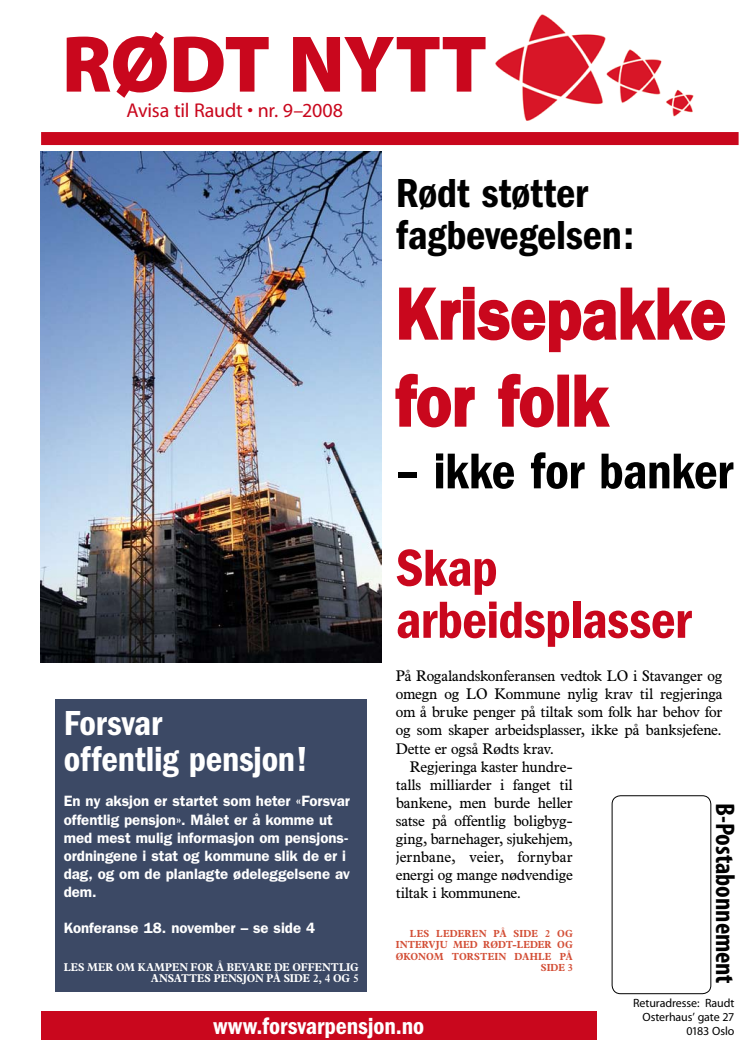
<style>
.page{position:relative;width:740px;height:1049px;background:#fff}
.page>*{position:absolute;margin:0;border:0;box-sizing:border-box;transform-origin:0 0}
.t1{font:900 81px "Myriad Pro";letter-spacing:-.01em;color:#c9071d}
.t2{font:600 73px/87px "Franklin Gothic";color:#c9071d;scale:.9 1}
.t3{font:600 condensed 54px/52px "Franklin Gothic";letter-spacing:-.01em;color:#c9071d}
.t4{font:600 condensed 52px "Franklin Gothic";letter-spacing:-.015em;color:#000}
.t5{font:600 condensed 42px/42px "Franklin Gothic";letter-spacing:-.005em;color:#000}
.t6{font:600 condensed 36px/36px "Franklin Gothic";letter-spacing:-.005em;color:#fff}
.t7{font:700 condensed 27px "Myriad Pro";letter-spacing:-.005em;color:#000}
.t8{font:600 condensed 24px "Franklin Gothic";color:#fff}
.t9{font:20px "Myriad";letter-spacing:-.01em;color:#c9071d}
.t10{font:15px "News Plantin";letter-spacing:-.005em;color:#000}
.t11{font:600 15px/18.1px "Franklin Gothic";color:#fff}
.t12{font:12px/14px "Myriad Pro";letter-spacing:-.01em;color:#000;text-align:right}
.t13{font:700 11px/11.4px "News Plantin";letter-spacing:.005em;color:#fff;text-align:right}
.t14{font:700 10px/11.4px "News Plantin";letter-spacing:.02em;color:#d34f37;text-align:right}
</style>
<div class="page">
<div style="left:612px;top:795px;width:99px;height:199px;border:1px solid #000;border-radius:9px"></div>
<div style="left:247px;top:107px;width:6px;height:7px;border:2px solid #fff;border-radius:50%"></div>
<svg style="left:257px;top:145px;width:87px;height:1px"></svg>
<img style="left:495px;top:15px;width:199px;height:106px">
<div style="left:41px;top:132px;width:697px;height:13px;background:#c9071d"></div>
<div style="left:41px;top:1011px;width:556px;height:28px;background:#c9071d"></div>
<div style="left:55px;top:699px;width:312px;height:292px;background:#3c4965"></div>
<img style="left:41px;top:151px;width:340px;height:511px">
<svg style="left:399px;top:286px;width:327px;height:67px"></svg>
<svg style="left:395px;top:373px;width:80px;height:55px"></svg>
<svg style="left:498px;top:373px;width:56px;height:55px"></svg>
<div style="left:557px;top:375px;width:12px;height:52px;border:2px solid #c9071d"></div>
<svg style="left:574px;top:374px;width:36px;height:53px"></svg>
<h1 class="t1" style="left:62px;top:10px;width:427px">Rødt Nytt</h1>
<h3 class="t9" style="left:127px;top:101px;width:218px">Avisa til Raudt • nr. 9–2008</h3>
<h3 class="t6" style="left:64px;top:705px;width:246px">Forsvar<br>offentlig pensjon!</h3>
<p class="t11" style="left:64px;top:792px;width:288px">En ny aksjon er startet som heter «Forsvar offentlig pensjon». Målet er å komme ut med mest mulig informasjon om pensjons&shy;ordningene i stat og kommune slik de er i dag, og om de planlagte ødeleggelsene av dem.</p>
<p class="t11" style="left:64px;top:919px;width:253px">Konferanse 18. november – se side 4</p>
<p class="t13" style="left:64px;top:961px;width:296px">LES MER OM KAMPEN FOR Å BEVARE DE OFFENTLIG<br>ANSATTES PENSJON PÅ SIDE 2, 4 OG 5</p>
<h3 class="t5" style="left:396px;top:172px;width:240px">Rødt støtter fagbevegelsen:</h3>
<h2 class="t2" style="left:396px;top:270px;width:368px">Krisepakke for folk</h2>
<h3 class="t4" style="left:396px;top:441px;width:339px">– ikke for banker</h3>
<h3 class="t3" style="left:396px;top:542px;width:297px">Skap arbeidsplasser</h3>
<p class="t10" style="left:396px;top:667px;width:328px">På Rogalandskonferansen vedtok LO i Stavanger og</p>
<p class="t10" style="left:396px;top:685px;width:328px">omegn og LO Kommune nylig krav til regjeringa</p>
<p class="t10" style="left:396px;top:703px;width:328px">om å bruke penger på tiltak som folk har behov for</p>
<p class="t10" style="left:396px;top:721px;width:328px">og som skaper arbeidsplasser, ikke på banksjefene.</p>
<p class="t10" style="left:396px;top:739px;width:160px">Dette er også Rødts krav.</p>
<p class="t10" style="left:410px;top:757px;width:164px">Regjeringa kaster hundre-</p>
<p class="t10" style="left:396px;top:775px;width:178px">talls milliarder i fanget til</p>
<p class="t10" style="left:396px;top:793px;width:178px">bankene, men burde heller</p>
<p class="t10" style="left:396px;top:811px;width:178px">satse på offentlig boligbyg-</p>
<p class="t10" style="left:396px;top:829px;width:178px">ging, barnehager, sjukehjem,</p>
<p class="t10" style="left:396px;top:848px;width:178px">jernbane, veier, fornybar</p>
<p class="t10" style="left:396px;top:866px;width:178px">ener-gi og mange nødvendige</p>
<p class="t10" style="left:396px;top:884px;width:127px">tiltak i kommunene.</p>
<p class="t14" style="left:396px;top:927px;width:178px">LES LEDEREN PÅ SIDE 2 OG<br>INTERVJU MED RØDT-LEDER OG<br>ØKONOM TORSTEIN DAHLE PÅ<br>SIDE 3</p>
<h3 class="t7" style="left:742px;top:803px;width:182px;rotate:90deg">B-Postabonnement</h3>
<h3 class="t8" style="left:213px;top:1012px;width:212px">www.forsvarpensjon.no</h3>
<p class="t12" style="left:633px;top:996px;width:103px">Returadresse: Raudt<br>Osterhaus’ gate 27<br>0183 Oslo</p>
</div>
